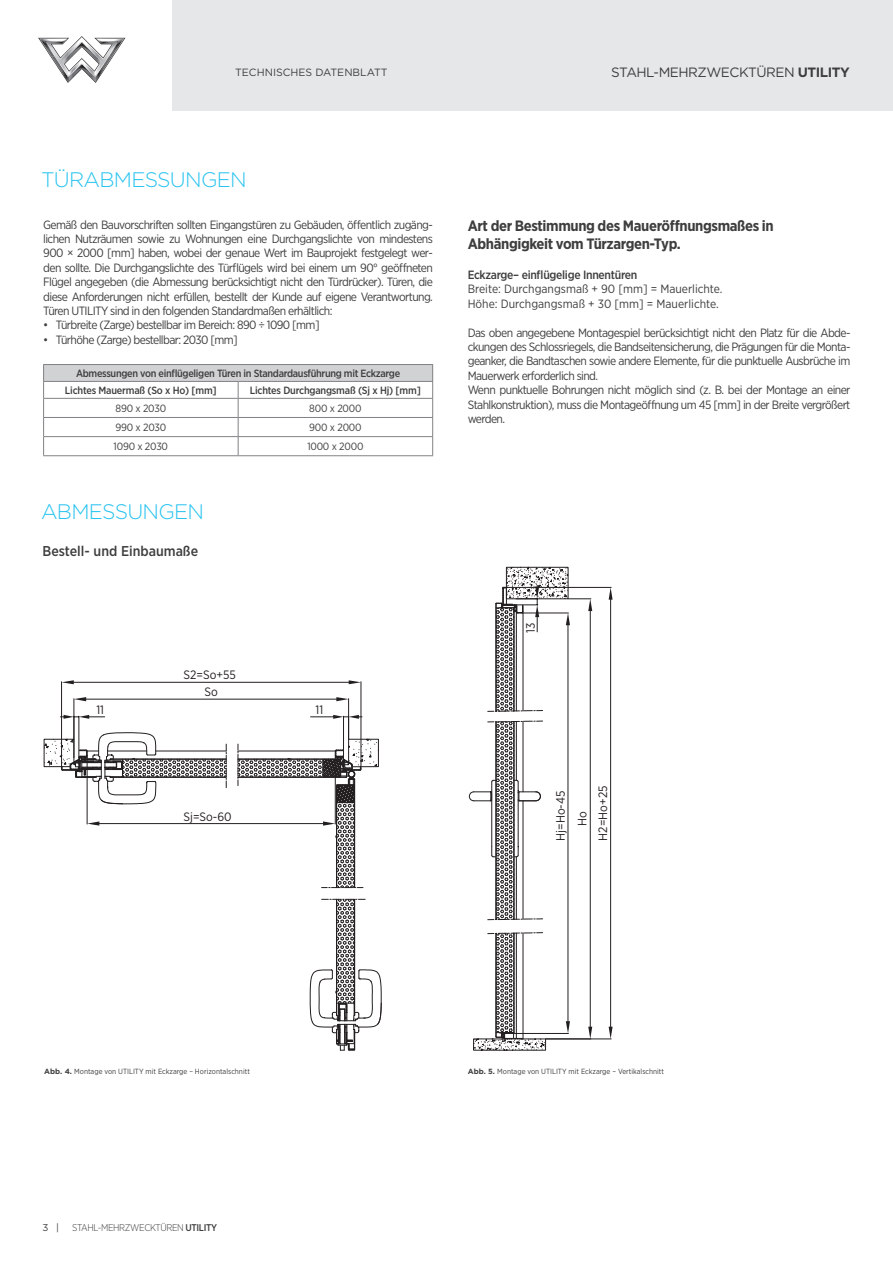
<style>
.page{position:relative;width:893px;height:1263px;background:#fff}
.page>*{position:absolute;margin:0;border:0;box-sizing:border-box;transform-origin:0 0}
.Naglowek{font:300 21px "Gotham";letter-spacing:-.035em;color:#29c3f0}
.t1{font:700 15px/18px "Gotham Narrow";letter-spacing:-.025em;color:#3e3e3f}
.t2{font:500 14.25px "Gotham Narrow";color:#3e3e3f}
.t3{font:13.5px "Gotham";letter-spacing:-.035em;color:#3e3e3f}
.t4{font:12.15px "Gotham Narrow";color:#231f20}
.Styl_główny_-_opisowy{font:12px/14.4px "Gotham Narrow";letter-spacing:-.05em;color:#3e3e3f;text-align:justify}
.Styl_główny_-_opisowy-2{font:12px "Gotham Narrow";color:#3e3e3f}
.t5{font:500 12px "Gotham Narrow";letter-spacing:-.025em;color:#3e3e3f}
.Opis_wymiarow_karta_02{font:500 10.5px "Gotham Narrow";letter-spacing:-.03em;color:#3e3e3f}
.Opis_wymiarow_karta_02-2{font:10.5px "Gotham Narrow";letter-spacing:-.02em;color:#3e3e3f}
.t6{font:10.5px "Gotham";color:#3e3e3f}
.t7{font:300 9.75px "Gotham Narrow";letter-spacing:-.035em;color:#3e3e3f}
.t8{font:9.75px "Gotham";color:#3e3e3f}
.t9{font:7.5px "Gotham Narrow";color:#3e3e3f}
.s1{font-weight:700}
.s2{font-family:"Gotham";font-weight:700}
.s3{font-weight:500}
</style>
<div class="page">
<div style="left:172px;top:0;width:721px;height:111px;background:#e6e7e9"></div>
<svg style="left:38px;top:36px;width:87px;height:47px"></svg>
<div style="left:44px;top:364px;width:389px;height:17px;background:#d1d2d4"></div>
<hr style="left:43px;top:364px;width:195px;height:1px;background:#808285">
<hr style="left:238px;top:364px;width:195px;height:1px;background:#808285">
<svg style="left:43px;top:365px;width:1px;height:90px"></svg>
<svg style="left:432px;top:365px;width:1px;height:90px"></svg>
<hr style="left:43px;top:455px;width:195px;height:1px;background:#808285">
<hr style="left:238px;top:455px;width:195px;height:1px;background:#808285">
<hr style="left:43px;top:381px;width:195px;height:1px;background:#808285">
<hr style="left:238px;top:381px;width:195px;height:1px;background:#808285">
<hr style="left:43px;top:398px;width:195px;height:1px;background:#808285">
<hr style="left:238px;top:398px;width:195px;height:1px;background:#808285">
<hr style="left:43px;top:417px;width:195px;height:1px;background:#808285">
<hr style="left:238px;top:417px;width:195px;height:1px;background:#808285">
<hr style="left:43px;top:436px;width:195px;height:1px;background:#808285">
<hr style="left:238px;top:436px;width:195px;height:1px;background:#808285">
<svg style="left:238px;top:382px;width:1px;height:73px"></svg>
<hr style="left:74px;top:699px;width:1px;height:40px;background:#231f20">
<hr style="left:348px;top:699px;width:1px;height:40px;background:#231f20">
<hr style="left:81px;top:699px;width:261px;height:1px;background:#231f20">
<svg style="left:74px;top:697px;width:12px;height:4px"></svg>
<svg style="left:336px;top:697px;width:13px;height:4px"></svg>
<hr style="left:61px;top:682px;width:1px;height:84px;background:#231f20">
<hr style="left:361px;top:682px;width:1px;height:84px;background:#231f20">
<hr style="left:68px;top:682px;width:286px;height:1px;background:#231f20">
<svg style="left:62px;top:680px;width:12px;height:4px"></svg>
<svg style="left:349px;top:680px;width:12px;height:4px"></svg>
<svg style="left:44px;top:715px;width:338px;height:336px"></svg>
<svg style="left:469px;top:567px;width:123px;height:484px"></svg>
<hr style="left:546px;top:1039px;width:65px;height:1px;background:#231f20">
<hr style="left:503px;top:587px;width:108px;height:1px;background:#231f20">
<hr style="left:610px;top:594px;width:1px;height:438px;background:#231f20">
<svg style="left:609px;top:1027px;width:4px;height:12px"></svg>
<svg style="left:609px;top:587px;width:4px;height:13px"></svg>
<p class="t6" style="left:235px;top:66px;width:154px">TECHNISCHES DATENBLATT</p>
<p class="t3" style="left:611px;top:64px;width:240px">STAHL-MEHRZWECKTÜREN <span class="s1">UTILITY</span></p>
<p class="Naglowek" style="left:41px;top:166px;width:207px">TÜRABMESSUNGEN</p>
<p class="Styl_główny_-_opisowy" style="left:43px;top:217px;width:391px">Gemäß den Bauvorschriften sollten Eingangstüren zu Gebäuden, öffentlich zugäng&shy;lichen Nutzräumen sowie zu Wohnungen eine Durchgangslichte von mindestens 900 × 2000 [mm] haben, wobei der genaue Wert im Bauprojekt festgelegt wer&shy;den sollte. Die Durchgangslichte des Türflügels wird bei einem um 90° geöffneten Flügel angegeben (die Abmessung berücksichtigt nicht den Türdrücker). Türen, die diese Anforderungen nicht erfüllen, bestellt der Kunde auf eigene Verantwortung.<br>Türen UTILITY sind in den folgenden Standardmaßen erhältlich:</p>
<p class="Styl_główny_-_opisowy" style="left:43px;top:318px;width:278px">• Türbreite (Zarge) bestellbar im Bereich: 890 ÷ 1090 [mm]</p>
<p class="Styl_główny_-_opisowy" style="left:43px;top:332px;width:196px">• Türhöhe (Zarge) bestellbar: 2030 [mm]</p>
<p class="Opis_wymiarow_karta_02" style="left:76px;top:367px;width:326px">Abmessungen von einflügeligen Türen in Standardausführung mit Eckzarge</p>
<p class="Opis_wymiarow_karta_02" style="left:65px;top:384px;width:153px">Lichtes Mauermaß (So x Ho) [mm]</p>
<p class="Opis_wymiarow_karta_02" style="left:250px;top:384px;width:173px">Lichtes Durchgangsmaß (Sj x Hj) [mm]</p>
<p class="Opis_wymiarow_karta_02-2" style="left:116px;top:402px;width:52px">890 x 2030</p>
<p class="Opis_wymiarow_karta_02-2" style="left:309px;top:402px;width:54px">800 x 2000</p>
<p class="Opis_wymiarow_karta_02-2" style="left:115px;top:421px;width:52px">990 x 2030</p>
<p class="Opis_wymiarow_karta_02-2" style="left:309px;top:421px;width:54px">900 x 2000</p>
<p class="Opis_wymiarow_karta_02-2" style="left:114px;top:440px;width:56px">1090 x 2030</p>
<p class="Opis_wymiarow_karta_02-2" style="left:307px;top:440px;width:58px">1000 x 2000</p>
<p class="Naglowek" style="left:41px;top:498px;width:165px">ABMESSUNGEN</p>
<p class="t2" style="left:43px;top:542px;width:157px">Bestell- und Einbaumaße</p>
<p class="t4" style="left:184px;top:667px;width:54px">S2=So+55</p>
<p class="t4" style="left:205px;top:684px;width:15px">So</p>
<p class="t4" style="left:96px;top:702px;width:9px">11</p>
<p class="t4" style="left:316px;top:702px;width:9px">11</p>
<p class="t4" style="left:184px;top:809px;width:50px">Sj=So-60</p>
<p class="t1" style="left:468px;top:217px;width:308px">Art der Bestimmung des Maueröffnungsmaßes in<br>Abhängigkeit vom Türzargen-Typ.</p>
<p class="t5" style="left:468px;top:267px;width:171px">Eckzarge– einflügelige Innentüren</p>
<p class="Styl_główny_-_opisowy-2" style="left:468px;top:282px;width:256px">Breite: Durchgangsmaß + 90 [mm] = Mauerlichte.</p>
<p class="Styl_główny_-_opisowy-2" style="left:468px;top:296px;width:253px">Höhe: Durchgangsmaß + 30 [mm] = Mauerlichte.</p>
<p class="Styl_główny_-_opisowy" style="left:468px;top:325px;width:384px">Das oben angegebene Montagespiel berücksichtigt nicht den Platz für die Abde&shy;ckungen des Schlossriegels, die Bandseitensicherung, die Prägungen für die Monta&shy;geanker, die Bandtaschen sowie andere Elemente, für die punktuelle Ausbrüche im Mauerwerk erforderlich sind.</p>
<p class="Styl_główny_-_opisowy" style="left:468px;top:382px;width:384px">Wenn punktuelle Bohrungen nicht möglich sind (z. B. bei der Montage an einer Stahlkonstruktion), muss die Montageöffnung um 45 [mm] in der Breite vergrößert werden.</p>
<p class="t4" style="left:523px;top:633px;width:12px;rotate:-90deg">13</p>
<p class="t4" style="left:553px;top:841px;width:52px;rotate:-90deg">Hj=Ho-45</p>
<p class="t4" style="left:595px;top:841px;width:56px;rotate:-90deg">H2=Ho+25</p>
<p class="t4" style="left:575px;top:826px;width:16px;rotate:-90deg">Ho</p>
<p class="t9" style="left:44px;top:1067px;width:207px"><span class="s2">Abb. 4.</span> Montage von UTILITY mit Eckzarge – Horizontalschnitt</p>
<p class="t9" style="left:468px;top:1067px;width:198px"><span class="s2">Abb. 5.</span> Montage von UTILITY mit Eckzarge – Vertikalschnitt</p>
<p class="t8" style="left:43px;top:1221px;width:18px">3 |</p>
<p class="t7" style="left:72px;top:1222px;width:146px">STAHL-MEHRZWECKTÜREN <span class="s3">UTILITY</span></p>
</div>
